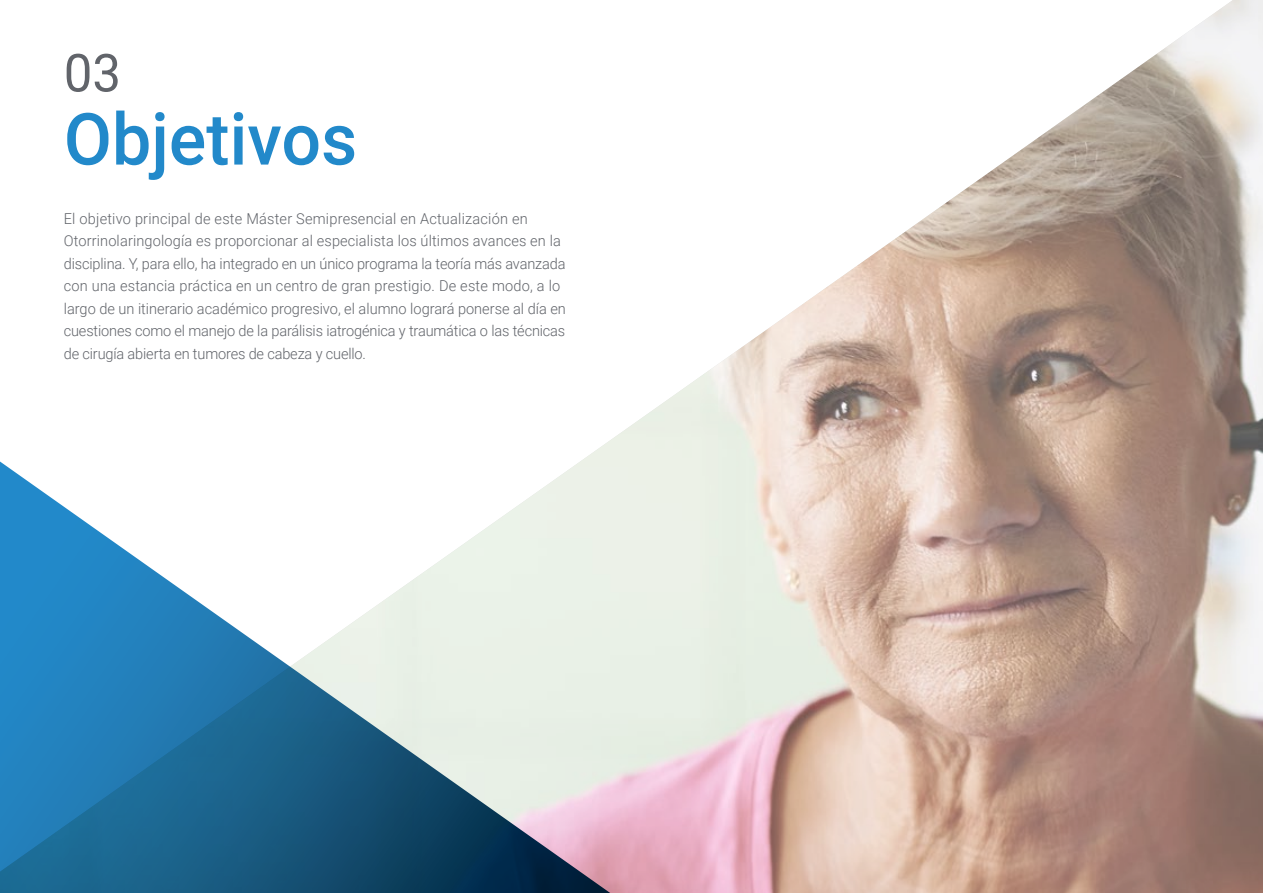
<style>
.page{position:relative;width:1263px;height:893px;background:#fff}
.page>*{position:absolute;margin:0;border:0;box-sizing:border-box;transform-origin:0 0}
.t1{font:500 72px "Roboto";color:#2289ca}
.t2{font:52.5px "Roboto";color:#61646a}
.t3{font:300 15px/22.5px "Roboto";color:#61646a}
</style>
<div class="page">
<img style="left:602px;top:0;width:661px;height:893px">
<svg style="left:0;top:446px;width:640px;height:447px"></svg>
<h2 class="t2" style="left:64px;top:36px;width:59px">03</h2>
<h1 class="t1" style="left:64px;top:89px;width:295px">Objetivos</h1>
<p class="t3" style="left:64px;top:207px;width:504px">El objetivo principal de este Máster Semipresencial en Actualización en Otorrinolaringología es proporcionar al especialista los últimos avances en la disciplina. Y, para ello, ha integrado en un único programa la teoría más avanzada con una estancia práctica en un centro de gran prestigio. De este modo, a lo largo de un itinerario académico progresivo, el alumno logrará ponerse al día en cuestiones como el manejo de la parálisis iatrogénica y traumática o las técnicas de cirugía abierta en tumores de cabeza y cuello.</p>
</div>
